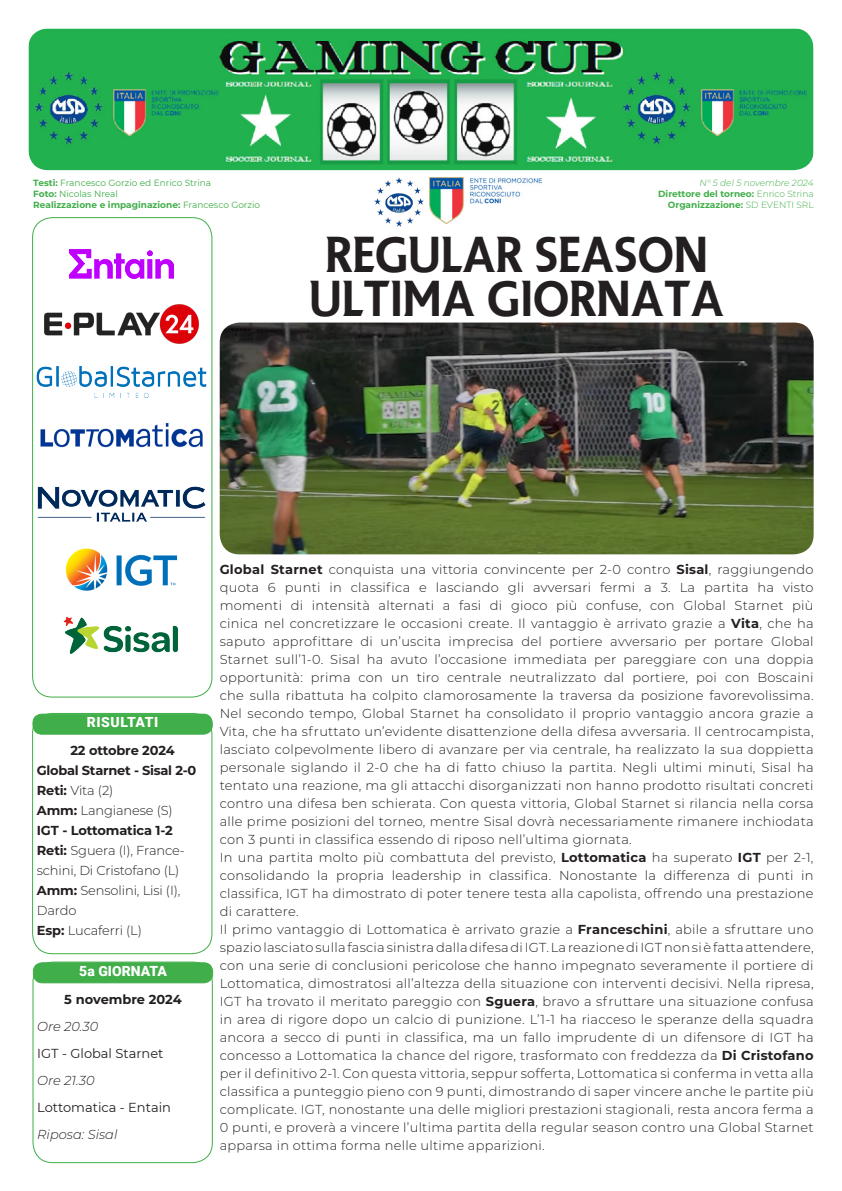
<style>
.page{position:relative;width:842px;height:1191px;background:#fff}
.page>*{position:absolute;margin:0;border:0;box-sizing:border-box;transform-origin:0 0}
.t1{font:48px/44px "Premier League";color:#231f20;text-align:center}
.t2{font:900 14px "Roboto";color:#fff}
.t3{font:900 14px "Roboto";letter-spacing:.035em;color:#fff}
.t4{font:300 13px/18px "Montserrat";letter-spacing:.02em;color:#231f20}
.t5{font:300 13px/20px "Montserrat";letter-spacing:-.01em;color:#231f20}
.t6{font:13px "Montserrat";color:#231f20}
.t7{font:italic 300 13px "Montserrat";color:#231f20}
.t8{font:700 13px "Montserrat";letter-spacing:-.005em;color:#231f20}
.t9{font:9px/10.8px "Montserrat";color:#40ae49}
.t10{font:700 9px/10.8px "Montserrat";color:#40ae49;text-align:right}
.s1{font-weight:700}
.s2{font-weight:300;font-style:italic}
.s3{font-weight:300}
</style>
<div class="page">
<img style="left:28px;top:28px;width:786px;height:142px">
<img style="left:429px;top:177px;width:112px;height:47px">
<img style="left:375px;top:177px;width:48px;height:49px">
<img style="left:65px;top:548px;width:113px;height:43px">
<img style="left:40px;top:423px;width:163px;height:25px">
<img style="left:70px;top:249px;width:103px;height:29px">
<img style="left:36px;top:367px;width:171px;height:31px">
<img style="left:37px;top:486px;width:169px;height:36px">
<img style="left:63px;top:616px;width:115px;height:38px">
<img style="left:44px;top:304px;width:155px;height:40px">
<div style="left:32px;top:217px;width:180px;height:480px;border:1px solid #40ae49;border-radius:20px"></div>
<img style="left:220px;top:322px;width:594px;height:232px">
<div style="left:32px;top:713px;width:180px;height:241px;border:1px solid #40ae49;border-radius:20px"></div>
<div style="left:33px;top:714px;width:179px;height:20px;background:#40ae49;border-radius:9px"></div>
<div style="left:32px;top:713px;width:181px;height:21px;border:1px solid #40ae49;border-radius:9px"></div>
<div style="left:33px;top:961px;width:180px;height:202px;border:1px solid #40ae49;border-radius:20px"></div>
<div style="left:33px;top:962px;width:180px;height:20px;background:#40ae49;border-radius:9px"></div>
<div style="left:33px;top:962px;width:180px;height:21px;border:1px solid #40ae49;border-radius:9px"></div>
<p class="t9" style="left:33px;top:177px;width:228px"><span class="s1">Testi:</span> Francesco Gorzio ed Enrico Strina<br><span class="s1">Foto:</span> Nicolas Nreal<br><span class="s1">Realizzazione e impaginazione:</span> Francesco Gorzio</p>
<p class="t10" style="left:658px;top:177px;width:157px"><span class="s2">N° 5 del 5 novembre 2024<br></span>Direttore del torneo: <span class="s3">Enrico Strina<br></span>Organizzazione: <span class="s3">SD EVENTI SRL</span></p>
<h1 class="t1" style="left:309px;top:234px;width:416px">REGULAR SEASON<br>ULTIMA GIORNATA</h1>
<p class="t3" style="left:87px;top:712px;width:73px">RISULTATI</p>
<p class="t5" style="left:37px;top:740px;width:161px;text-indent:34px"><span class="s1">22 ottobre 2024<br>Global Starnet - Sisal 2-0<br>Reti:</span> Vita (2)<br><span class="s1">Amm:</span> Langianese (S)<br><span class="s1">IGT - Lottomatica 1-2<br>Reti:</span> Sguera (I), France&shy;schini, Di Cristofano (L)<br><span class="s1">Amm:</span> Sensolini, Lisi (I),<br>Dardo<br><span class="s1">Esp:</span> Lucaferri (L)</p>
<p class="t2" style="left:79px;top:961px;width:90px">5a GIORNATA</p>
<p class="t8" style="left:64px;top:989px;width:119px">5 novembre 2024</p>
<p class="t7" style="left:37px;top:1017px;width:63px">Ore 20.30</p>
<p class="t6" style="left:37px;top:1044px;width:128px">IGT - Global Starnet</p>
<p class="t7" style="left:37px;top:1071px;width:59px">Ore 21.30</p>
<p class="t6" style="left:37px;top:1098px;width:135px">Lottomatica - Entain</p>
<p class="t7" style="left:37px;top:1125px;width:82px">Riposa: Sisal</p>
<p class="t4" style="left:220px;top:560px;width:595px"><span class="s1">Global Starnet</span> conquista una vittoria convincente per 2-0 contro <span class="s1">Sisal</span>, raggiungendo quota 6 punti in classifica e lasciando gli avversari fermi a 3. La partita ha visto momenti di intensità alternati a fasi di gioco più confuse, con Global Starnet più cinica nel concretizzare le occasioni create. Il vantaggio è arrivato grazie a <span class="s1">Vita</span>, che ha saputo approfittare di un’uscita imprecisa del portiere avversario per portare Global Starnet sull’1-0. Sisal ha avuto l’occasione immediata per pareggiare con una doppia opportunità: prima con un tiro centrale neutralizzato dal portiere, poi con Boscaini che sulla ribattuta ha colpito clamorosamente la traversa da posizione favorevolissima.<br>Nel secondo tempo, Global Starnet ha consolidato il proprio vantaggio ancora grazie a Vita, che ha sfruttato un’evidente disattenzione della difesa avversaria. Il centrocampista, lasciato colpevolmente libero di avanzare per via centrale, ha realizzato la sua doppietta personale siglando il 2-0 che ha di fatto chiuso la partita. Negli ultimi minuti, Sisal ha tentato una reazione, ma gli attacchi disorganizzati non hanno prodotto risultati concreti contro una difesa ben schierata. Con questa vittoria, Global Starnet si rilancia nella corsa alle prime posizioni del torneo, mentre Sisal dovrà necessariamente rimanere inchiodata con 3 punti in classifica essendo di riposo nell’ultima giornata.<br>In una partita molto più combattuta del previsto, <span class="s1">Lottomatica</span> ha superato <span class="s1">IGT</span> per 2-1, consolidando la propria leadership in classifica. Nonostante la differenza di punti in classifica, IGT ha dimostrato di poter tenere testa alla capolista, offrendo una prestazione di carattere.<br>Il primo vantaggio di Lottomatica è arrivato grazie a <span class="s1">Franceschini</span>, abile a sfruttare uno spazio lasciato sulla fascia sinistra dalla difesa di IGT. La reazione di IGT non si è fatta attendere, con una serie di conclusioni pericolose che hanno impegnato severamente il portiere di Lottomatica, dimostratosi all’altezza della situazione con interventi decisivi. Nella ripresa, IGT ha trovato il meritato pareggio con <span class="s1">Sguera</span>, bravo a sfruttare una situazione confusa in area di rigore dopo un calcio di punizione. L’1-1 ha riacceso le speranze della squadra ancora a secco di punti in classifica, ma un fallo imprudente di un difensore di IGT ha concesso a Lottomatica la chance del rigore, trasformato con freddezza da <span class="s1">Di Cristofano </span>per il definitivo 2-1. Con questa vittoria, seppur sofferta, Lottomatica si conferma in vetta alla classifica a punteggio pieno con 9 punti, dimostrando di saper vincere anche le partite più complicate. IGT, nonostante una delle migliori prestazioni stagionali, resta ancora ferma a 0 punti, e proverà a vincere l’ultima partita della regular season contro una Global Starnet apparsa in ottima forma nelle ultime apparizioni.</p>
</div>
